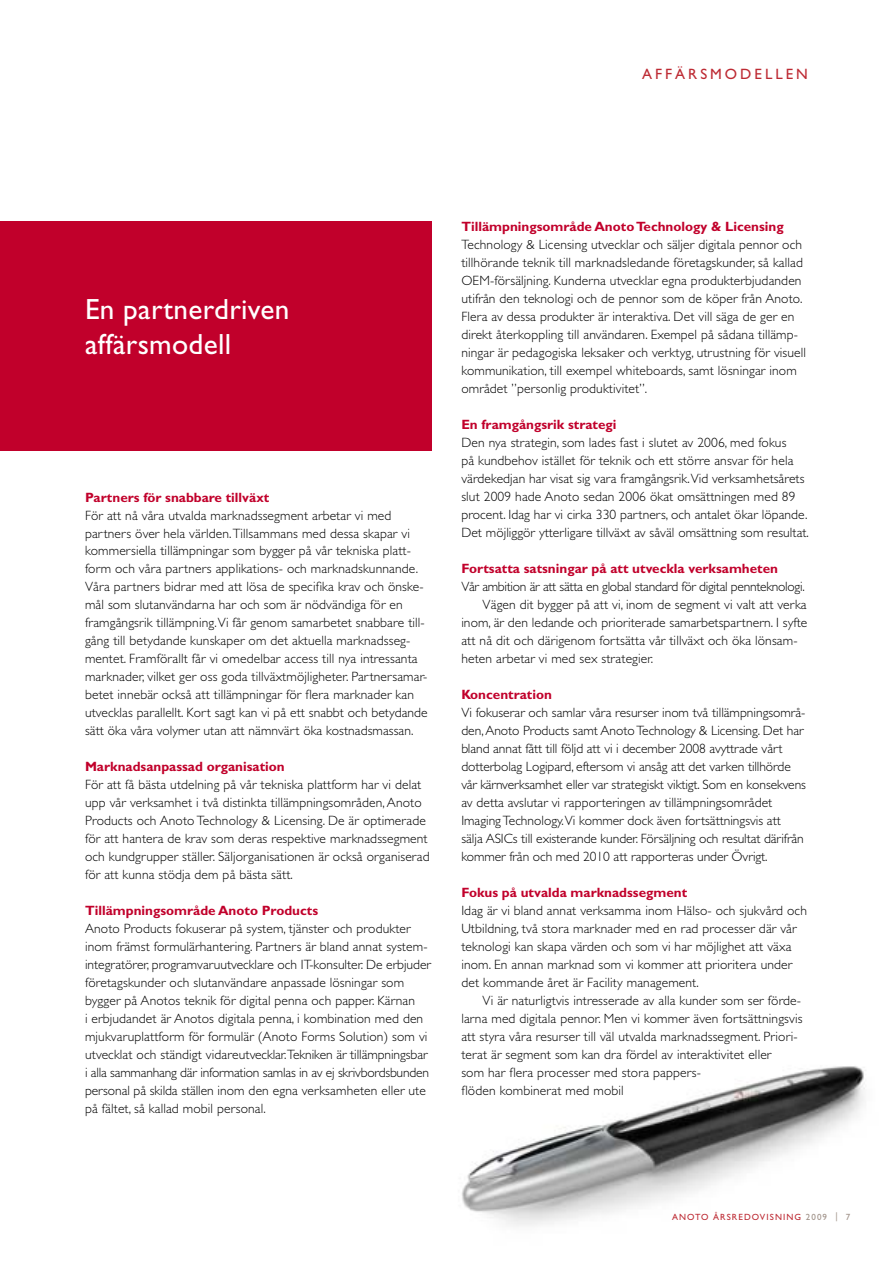
<style>
.page{position:relative;width:893px;height:1263px;background:#fff}
.page>*{position:absolute;margin:0;border:0;box-sizing:border-box;transform-origin:0 0}
.t1{font:29.25px/35.1px "Gill Sans";letter-spacing:.01em;color:#fff}
.t2{font:15px "Gill Sans";color:#bd2a33}
.t3{font:300 13.5px/18px "Gill Sans";letter-spacing:.01em;color:#000}
.t4{font:700 13.5px "Gill Sans";color:#c1002b}
.t5{font:300 13.5px "Gill Sans";letter-spacing:-.02em;color:#000}
.t6{font:9px "Gill Sans";letter-spacing:.205em;color:#bd2a33}
.s1{color:#a09289}
</style>
<div class="page">
<img style="left:462px;top:1066px;width:403px;height:160px">
<div style="left:0;top:221px;width:432px;height:230px;background:#c1002b"></div>
<p class="t2" style="left:642px;top:66px;width:167px">AFFÄR SMODELL EN</p>
<h1 class="t1" style="left:85px;top:292px;width:206px">EN PARTNERDRIVEN<br>AFFÄRSMODELL</h1>
<p class="t4" style="left:85px;top:489px;width:186px">Partners för snabbare tillväxt</p>
<p class="t3" style="left:85px;top:506px;width:344px">För att nå våra utvalda marknadssegment arbetar vi med partners över hela världen. Tillsammans med dessa skapar vi kommersiella tillämpningar som bygger på vår tekniska platt&shy;form och våra partners applikations- och marknadskunnande.<br>Våra partners bidrar med att lösa de specifika krav och önske&shy;mål som slutanvändarna har och som är nödvändiga för en framgångsrik tillämpning. Vi får genom samarbetet snabbare till&shy;gång till betydande kunskaper om det aktuella marknadsseg&shy;mentet. Framförallt får vi omedelbar access till nya intressanta marknader, vilket ger oss goda tillväxtmöjligheter. Partnersamar&shy;betet innebär också att tillämpningar för flera marknader kan utvecklas parallellt. Kort sagt kan vi på ett snabbt och betydande sätt öka våra volymer utan att nämnvärt öka kostnadsmassan.</p>
<p class="t4" style="left:85px;top:759px;width:201px">Marknadsanpassad organisation</p>
<p class="t3" style="left:85px;top:776px;width:346px">För att få bästa utdelning på vår tekniska plattform har vi delat upp vår verksamhet i två distinkta tillämpningsområden, Anoto Products och Anoto Technology &amp; Licensing. De är optimerade för att hantera de krav som deras respektive marknadssegment och kundgrupper ställer. Säljorganisationen är också organiserad för att kunna stödja dem på bästa sätt.</p>
<p class="t4" style="left:85px;top:903px;width:235px">Tillämpningsområde Anoto Products</p>
<p class="t3" style="left:85px;top:920px;width:348px">Anoto Products fokuserar på system, tjänster och produkter inom främst formulärhantering. Partners är bland annat system&shy;integratörer, programvaruutvecklare och IT-konsulter. De erbjuder företagskunder och slutanvändare anpassade lösningar som bygger på Anotos teknik för digital penna och papper. Kärnan<br>i erbjudandet är Anotos digitala penna, i kombination med den mjukvaruplattform för formulär (Anoto Forms Solution) som vi utvecklat och ständigt vidareutvecklar.Tekniken är tillämpningsbar i alla sammanhang där information samlas in av ej skrivbordsbunden personal på skilda ställen inom den egna verksamheten eller ute på fältet, så kallad mobil personal.</p>
<p class="t4" style="left:461px;top:219px;width:324px">Tillämpningsområde Anoto Technology &amp; Licensing</p>
<p class="t3" style="left:461px;top:236px;width:346px">Technology &amp; Licensing utvecklar och säljer digitala pennor och tillhörande teknik till marknadsledande företagskunder, så kallad OEM-försäljning. Kunderna utvecklar egna produkterbjudanden utifrån den teknologi och de pennor som de köper från Anoto.<br>Flera av dessa produkter är interaktiva. Det vill säga de ger en direkt återkoppling till användaren. Exempel på sådana tillämp&shy;ningar är pedagogiska leksaker och verktyg, utrustning för visuell kommunikation, till exempel whiteboards, samt lösningar inom området ”personlig produktivitet”.</p>
<p class="t4" style="left:461px;top:417px;width:157px">En framgångsrik strategi</p>
<p class="t3" style="left:461px;top:434px;width:349px">Den nya strategin, som lades fast i slutet av 2006, med fokus<br>på kundbehov istället för teknik och ett större ansvar för hela värdekedjan har visat sig vara framgångsrik. Vid verksamhetsårets slut 2009 hade Anoto sedan 2006 ökat omsättningen med 89 procent. Idag har vi cirka 330 partners, och antalet ökar löpande.<br>Det möjliggör ytterligare tillväxt av såväl omsättning som resultat.</p>
<p class="t4" style="left:461px;top:561px;width:318px">Fortsatta satsningar på att utveckla verksamheten</p>
<p class="t5" style="left:461px;top:579px;width:345px">Vår ambition är att sätta en global standard för digital pennteknologi.</p>
<p class="t3" style="left:483px;top:596px;width:326px">Vägen dit bygger på att vi, inom de segment vi valt att verka</p>
<p class="t3" style="left:461px;top:614px;width:347px">inom, är den ledande och prioriterade samarbetspartnern. I syfte</p>
<p class="t3" style="left:461px;top:632px;width:338px">att nå dit och därigenom fortsätta vår tillväxt och öka lönsam-</p>
<p class="t3" style="left:461px;top:650px;width:193px">heten arbetar vi med sex strategier.</p>
<p class="t4" style="left:461px;top:686px;width:92px">Koncentration</p>
<p class="t3" style="left:461px;top:704px;width:346px">Vi fokuserar och samlar våra resurser inom två tillämpningsområ&shy;den, Anoto Products samt Anoto Technology &amp; Licensing. Det har bland annat fått till följd att vi i december 2008 avyttrade vårt dotterbolag Logipard, eftersom vi ansåg att det varken tillhörde vår kärnverksamhet eller var strategiskt viktigt. Som en konsekvens av detta avslutar vi rapporteringen av tillämpningsområdet Imaging Technology.Vi kommer dock även fortsättningsvis att<br>sälja ASICs till existerande kunder. Försäljning och resultat därifrån kommer från och med 2010 att rapporteras under Övrigt.</p>
<p class="t4" style="left:461px;top:884px;width:227px">Fokus på utvalda marknadssegment</p>
<p class="t3" style="left:461px;top:902px;width:347px">Idag är vi bland annat verksamma inom Hälso- och sjukvård och Utbildning, två stora marknader med en rad processer där vår teknologi kan skapa värden och som vi har möjlighet att växa inom. En annan marknad som vi kommer att prioritera under det kommande året är Facility management.</p>
<p class="t3" style="left:461px;top:992px;width:343px;text-indent:21px">Vi är naturligtvis intresserade av alla kunder som ser förde&shy;larna med digitala pennor. Men vi kommer även fortsättningsvis att styra våra resurser till väl utvalda marknadssegment. Priori&shy;terat är segment som kan dra fördel av interaktivitet eller<br>som har flera processer med stora pappers-<br>flöden kombinerat med mobil</p>
<p class="t6" style="left:672px;top:1211px;width:180px">ANOTO ÅRSREDOVISNING <span class="s1">2009 | 7</span></p>
</div>
